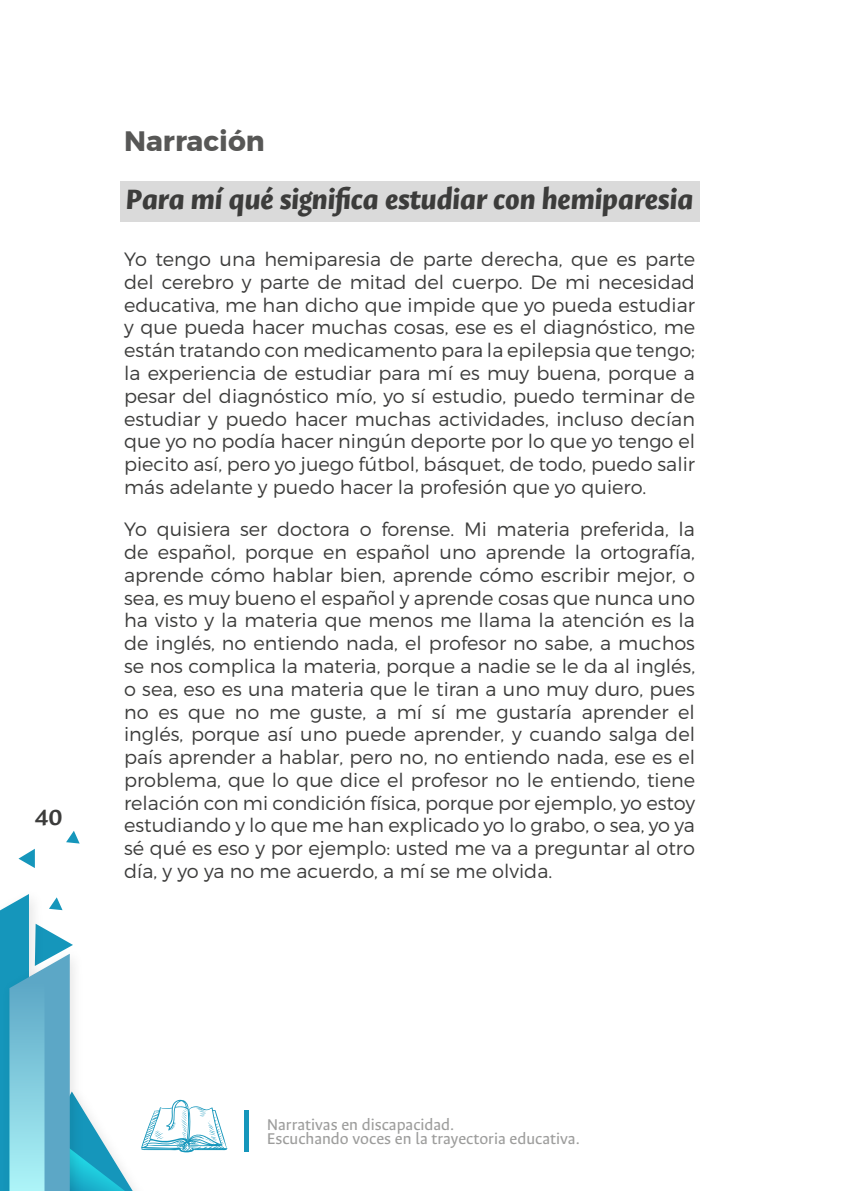
<style>
.page{position:relative;width:844px;height:1191px;background:#fff}
.page>*{position:absolute;margin:0;border:0;box-sizing:border-box;transform-origin:0 0}
.t1{font:italic 800 31.5px "Ancizar Sans";color:#3c3c3b}
.t2{font:700 28px "Montserrat";color:#575756}
.t3{font:700 24.5px "Ancizar Sans";color:#3c3c3b}
.t4{font:300 19.25px/22.8px "Montserrat";color:#3c3c3b;text-align:justify}
.t5{font:17.5px/14px "Ancizar Sans";color:#9d9d9c}
</style>
<div class="page">
<hr style="left:244px;top:1110px;width:4px;height:41px;background:#1596bb">
<svg style="left:66px;top:831px;width:14px;height:12px"></svg>
<svg style="left:18px;top:848px;width:17px;height:20px"></svg>
<svg style="left:0;top:894px;width:227px;height:297px"></svg>
<div style="left:120px;top:181px;width:579px;height:41px;background:#dadada"></div>
<p class="t3" style="left:35px;top:802px;width:28px">40</p>
<h2 class="t2" style="left:124px;top:119px;width:142px">Narración</h2>
<h1 class="t1" style="left:126px;top:178px;width:568px">Para mí qué significa estudiar con hemiparesia</h1>
<p class="t4" style="left:124px;top:248px;width:572px">Yo tengo una hemiparesia de parte derecha, que es parte del cerebro y parte de mitad del cuerpo. De mi necesidad educativa, me han dicho que impide que yo pueda estudiar y que pueda hacer muchas cosas, ese es el diagnóstico, me están tratando con medicamento para la epilepsia que tengo; la experiencia de estudiar para mí es muy buena, porque a pesar del diagnóstico mío, yo sí estudio, puedo terminar de estudiar y puedo hacer muchas actividades, incluso decían que yo no podía hacer ningún deporte por lo que yo tengo el piecito así, pero yo juego fútbol, básquet, de todo, puedo salir más adelante y puedo hacer la profesión que yo quiero.</p>
<p class="t4" style="left:124px;top:518px;width:572px">Yo quisiera ser doctora o forense. Mi materia preferida, la de español, porque en español uno aprende la ortografía, aprende cómo hablar bien, aprende cómo escribir mejor, o sea, es muy bueno el español y aprende cosas que nunca uno ha visto y la materia que menos me llama la atención es la de inglés, no entiendo nada, el profesor no sabe, a muchos se nos complica la materia, porque a nadie se le da al inglés, o sea, eso es una materia que le tiran a uno muy duro, pues no es que no me guste, a mí sí me gustaría aprender el inglés, porque así uno puede aprender, y cuando salga del país aprender a hablar, pero no, no entiendo nada, ese es el problema, que lo que dice el profesor no le entiendo, tiene relación con mi condición física, porque por ejemplo, yo estoy estudiando y lo que me han explicado yo lo grabo, o sea, yo ya sé qué es eso y por ejemplo: usted me va a preguntar al otro día, y yo ya no me acuerdo, a mí se me olvida.</p>
<p class="t5" style="left:266px;top:1117px;width:314px">Narrativas en discapacidad.<br>Escuchando voces en la trayectoria educativa.</p>
</div>
